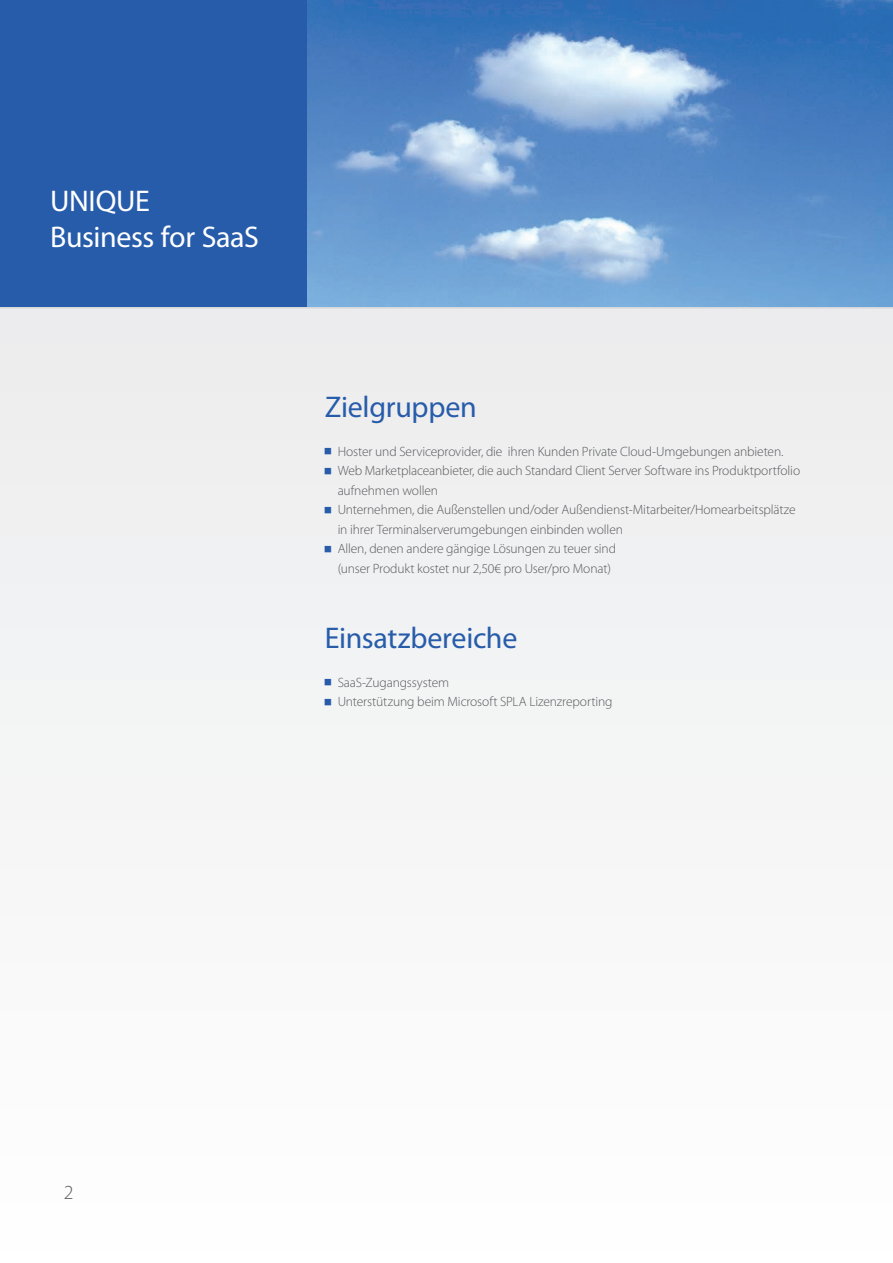
<style>
.page{position:relative;width:893px;height:1263px;background:#fff}
.page>*{position:absolute;margin:0;border:0;box-sizing:border-box;transform-origin:0 0}
.t1{font:30px "Myriad Pro";letter-spacing:-.01em;color:#275caa}
.t2{font:30px/36px "Myriad Pro";letter-spacing:-.01em;color:#fff}
.t3{font:300 19.95px "Myriad Pro";color:#57585a}
.t4{font:300 13.5px/19.5px "Myriad Pro";letter-spacing:-.01em;color:#57585a}
</style>
<div class="page">
<img style="left:307px;top:0;width:586px;height:307px">
<div style="left:0;top:0;width:307px;height:353px;background:#275caa"></div>
<div style="left:0;top:307px;width:893px;height:468px;background:#f0f1f2"></div>
<svg style="left:325px;top:448px;width:6px;height:7px"></svg>
<svg style="left:325px;top:468px;width:6px;height:6px"></svg>
<svg style="left:325px;top:507px;width:6px;height:6px"></svg>
<svg style="left:325px;top:546px;width:6px;height:6px"></svg>
<svg style="left:325px;top:679px;width:6px;height:7px"></svg>
<svg style="left:325px;top:699px;width:6px;height:6px"></svg>
<h1 class="t2" style="left:50px;top:183px;width:210px">UNIQUE<br>Business for SaaS</h1>
<h1 class="t1" style="left:325px;top:388px;width:153px">Zielgruppen</h1>
<p class="t4" style="left:338px;top:441px;width:464px">Hoster und Serviceprovider, die ihren Kunden Private Cloud-Umgebungen anbieten.<br>Web Marketplaceanbieter, die auch Standard Client Server Software ins Produktportfolio aufnehmen wollen<br>Unternehmen, die Außenstellen und/oder Außendienst-Mitarbeiter/Homearbeitsplätze in ihrer Terminalserverumgebungen einbinden wollen<br>Allen, denen andere gängige Lösungen zu teuer sind<br>(unser Produkt kostet nur 2,50€ pro User/pro Monat)</p>
<h1 class="t1" style="left:325px;top:619px;width:194px">Einsatzbereiche</h1>
<p class="t4" style="left:338px;top:672px;width:276px">SaaS-Zugangssystem<br>Unterstützung beim Microsoft SPLA Lizenzreporting</p>
<h2 class="t3" style="left:64px;top:1180px;width:11px">2</h2>
</div>
